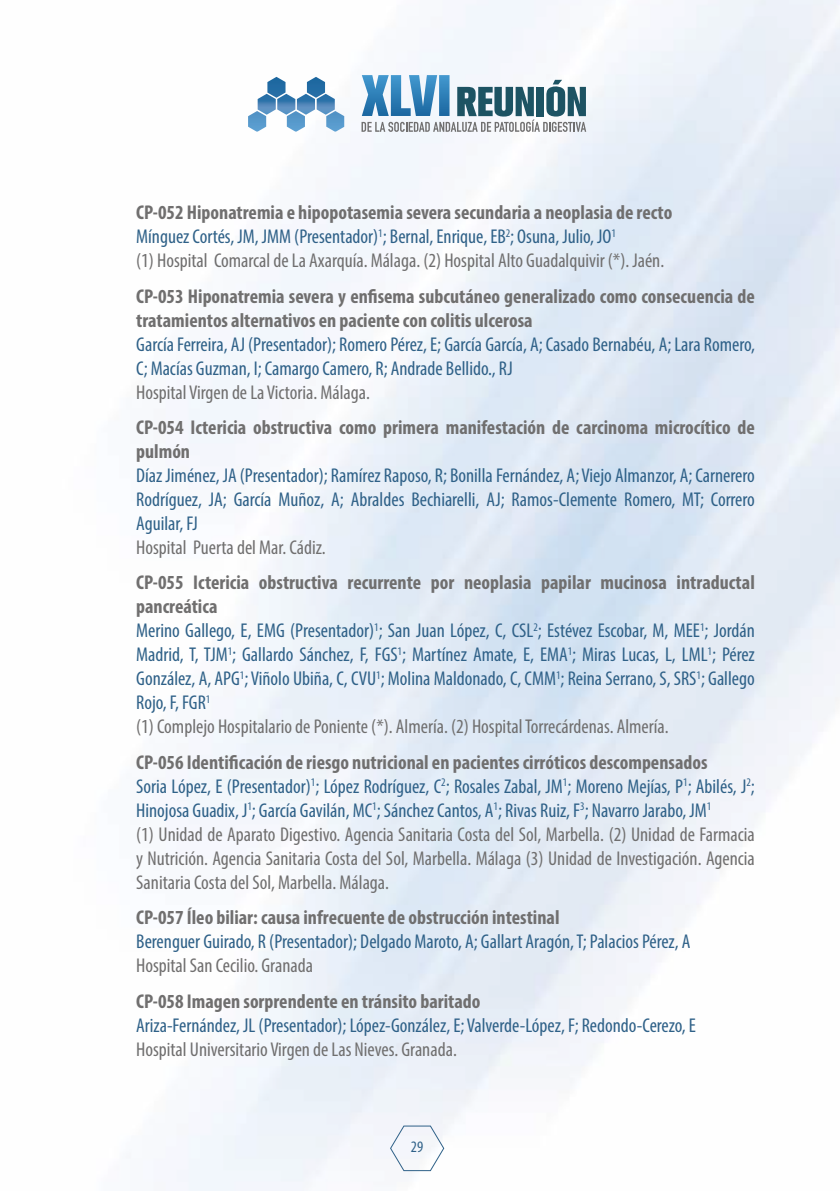
<style>
.page{position:relative;width:840px;height:1191px;background:#fff}
.page>*{position:absolute;margin:0;border:0;box-sizing:border-box;transform-origin:0 0}
.t1{font:condensed 20px/24px "Myriad Pro";color:#2f6188}
.t2{font:condensed 20px/24px "Myriad Pro";color:#706f6f}
.t3{font:700 condensed 20px/24px "Myriad Pro";color:#706f6f}
.t4{font:condensed 16px "Myriad Pro";color:#2f6188}
.s1{font-weight:700}
.s2{color:#2f6188}
.s3{font-weight:700;color:#706f6f}
.s4{color:#706f6f}
</style>
<div class="page">
<svg style="left:389px;top:1125px;width:55px;height:46px"></svg>
<svg style="left:361px;top:75px;width:225px;height:57px"></svg>
<img style="left:248px;top:77px;width:96px;height:55px">
<p class="t2" style="left:136px;top:200px;width:537px"><span class="s1">CP-052 Hiponatremia e hipopotasemia severa secundaria a neoplasia de recto<br></span><span class="s2">Mínguez Cortés, JM, JMM (Presentador)</span><sup>1</sup><span class="s2">; Bernal, Enrique, EB</span><sup>2</sup><span class="s2">; Osuna, Julio, JO</span><sup>1<br></sup>(1) Hospital Comarcal de La Axarquía. Málaga. (2) Hospital Alto Guadalquivir (*). Jaén.</p>
<p class="t3" style="left:136px;top:283px;width:619px">CP-053 Hiponatremia severa y enfisema subcutáneo generalizado como consecuencia de tratamientos alternativos en paciente con colitis ulcerosa</p>
<p class="t1" style="left:136px;top:332px;width:620px">García Ferreira, AJ (Presentador); Romero Pérez, E; García García, A; Casado Bernabéu, A; Lara Romero,<br>C; Macías Guzman, I; Camargo Camero, R; Andrade Bellido., RJ</p>
<p class="t2" style="left:136px;top:380px;width:235px">Hospital Virgen de La Victoria. Málaga.</p>
<p class="t3" style="left:136px;top:415px;width:619px">CP-054 Ictericia obstructiva como primera manifestación de carcinoma microcítico de pulmón</p>
<p class="t1" style="left:136px;top:463px;width:620px;text-align:justify">Díaz Jiménez, JA (Presentador); Ramírez Raposo, R; Bonilla Fernández, A; Viejo Almanzor, A; Carnerero Rodríguez, JA; García Muñoz, A; Abraldes Bechiarelli, AJ; Ramos-Clemente Romero, MT; Correro Aguilar, FJ</p>
<p class="t2" style="left:136px;top:535px;width:191px">Hospital Puerta del Mar. Cádiz.</p>
<p class="t1" style="left:136px;top:570px;width:619px"><span class="s3">CP-055 Ictericia obstructiva recurrente por neoplasia papilar mucinosa intraductal pancreática<br></span>Merino Gallego, E, EMG (Presentador)<sup>1</sup>; San Juan López, C, CSL<sup>2</sup>; Estévez Escobar, M, MEE<sup>1</sup>; Jordán Madrid, T, TJM<sup>1</sup>; Gallardo Sánchez, F, FGS<sup>1</sup>; Martínez Amate, E, EMA<sup>1</sup>; Miras Lucas, L, LML<sup>1</sup>; Pérez González, A, APG<sup>1</sup>; Viñolo Ubiña, C, CVU<sup>1</sup>; Molina Maldonado, C, CMM<sup>1</sup>; Reina Serrano, S, SRS<sup>1</sup>; Gallego Rojo, F, FGR<sup>1<br></sup><span class="s4">(1) Complejo Hospitalario de Poniente (*). Almería. (2) Hospital Torrecárdenas. Almería.</span></p>
<p class="t2" style="left:136px;top:750px;width:620px"><span class="s1">CP-056 Identificación de riesgo nutricional en pacientes cirróticos descompensados<br></span><span class="s2">Soria López, E (Presentador)</span><sup>1</sup><span class="s2">; López Rodríguez, C</span><sup>2</sup><span class="s2">; Rosales Zabal, JM</span><sup>1</sup><span class="s2">; Moreno Mejías, P</span><sup>1</sup><span class="s2">; Abilés, J</span><sup>2</sup><span class="s2">; Hinojosa Guadix, J</span><sup>1</sup><span class="s2">; García Gavilán, MC</span><sup>1</sup><span class="s2">; Sánchez Cantos, A</span><sup>1</sup><span class="s2">; Rivas Ruiz, F</span><sup>3</sup><span class="s2">; Navarro Jarabo, JM</span><sup>1<br></sup>(1) Unidad de Aparato Digestivo. Agencia Sanitaria Costa del Sol, Marbella. (2) Unidad de Farmacia y Nutrición. Agencia Sanitaria Costa del Sol, Marbella. Málaga (3) Unidad de Investigación. Agencia Sanitaria Costa del Sol, Marbella. Málaga.</p>
<p class="t3" style="left:136px;top:905px;width:424px">CP-057 Íleo biliar: causa infrecuente de obstrucción intestinal</p>
<p class="t1" style="left:136px;top:929px;width:555px">Berenguer Guirado, R (Presentador); Delgado Maroto, A; Gallart Aragón, T; Palacios Pérez, A</p>
<p class="t2" style="left:136px;top:953px;width:178px">Hospital San Cecilio. Granada</p>
<p class="t3" style="left:136px;top:988px;width:345px">CP-058 Imagen sorprendente en tránsito baritado</p>
<p class="t1" style="left:136px;top:1012px;width:561px">Ariza-Fernández, JL (Presentador); López-González, E; Valverde-López, F; Redondo-Cerezo, E</p>
<p class="t2" style="left:136px;top:1036px;width:322px">Hospital Universitario Virgen de Las Nieves. Granada.</p>
<p class="t4" style="left:411px;top:1136px;width:14px">29</p>
</div>
